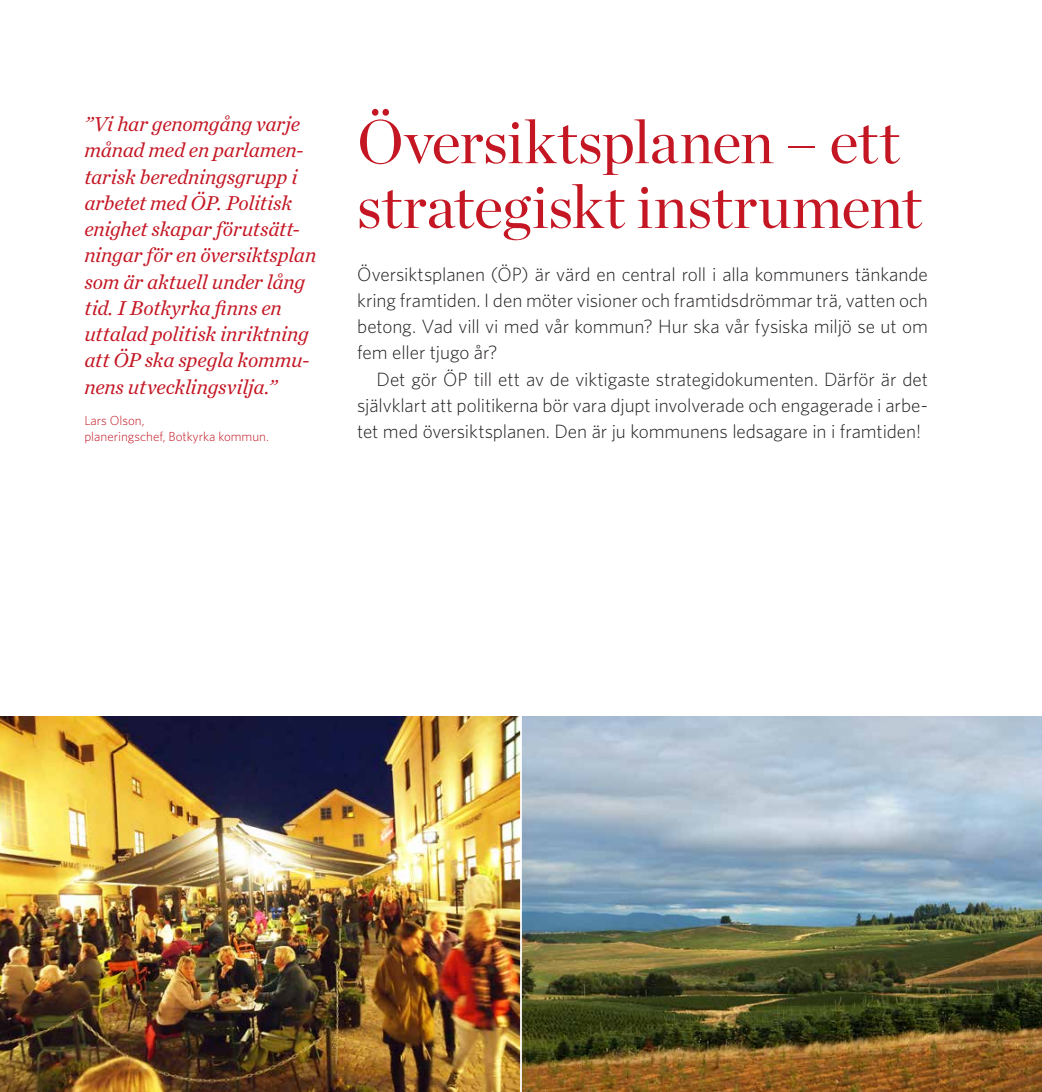
<style>
.page{position:relative;width:1042px;height:1092px;background:#fff}
.page>*{position:absolute;margin:0;border:0;box-sizing:border-box;transform-origin:0 0}
.t1{font:61.25px/64.8px "Chronicle Display";letter-spacing:-.005em;color:#c41623}
.t2{font:italic 21px/26.2px "Chronicle Text G1";letter-spacing:-.01em;color:#c41623}
.t3{font:300 19.25px/26.2px "Whitney";letter-spacing:-.005em;color:#231f20;text-align:justify}
.t4{font:300 13.12px/15.8px "Whitney";color:#c41623}
</style>
<div class="page">
<img style="left:0;top:716px;width:1042px;height:375px">
<hr style="left:520px;top:688px;width:2px;height:403px;background:#fff">
<p class="t2" style="left:84px;top:109px;width:233px">”Vi har genomgång varje månad med en parlamen&shy;tarisk beredningsgrupp i arbetet med ÖP. Politisk enighet skapar förutsätt&shy;ningar för en översiktsplan som är aktuell under lång tid. I Botkyrka finns en uttalad politisk inriktning att ÖP ska spegla kommu&shy;nens utvecklingsvilja.”</p>
<p class="t4" style="left:84px;top:412px;width:186px">Lars Olson,<br>planeringschef, Botkyrka kommun.</p>
<h1 class="t1" style="left:357px;top:105px;width:566px">Översiktsplanen – ett strategiskt instrument</h1>
<p class="t3" style="left:357px;top:260px;width:572px">Översiktsplanen (ÖP) är värd en central roll i alla kommuners tänkande kring framtiden. I den möter visioner och framtidsdrömmar trä, vatten och betong. Vad vill vi med vår kommun? Hur ska vår fysiska miljö se ut om fem eller tjugo år?</p>
<p class="t3" style="left:357px;top:365px;width:572px;text-indent:19px">Det gör ÖP till ett av de viktigaste strategidokumenten. Därför är det självklart att politikerna bör vara djupt involverade och engagerade i arbe&shy;tet med översiktsplanen. Den är ju kommunens ledsagare in i framtiden!</p>
</div>
